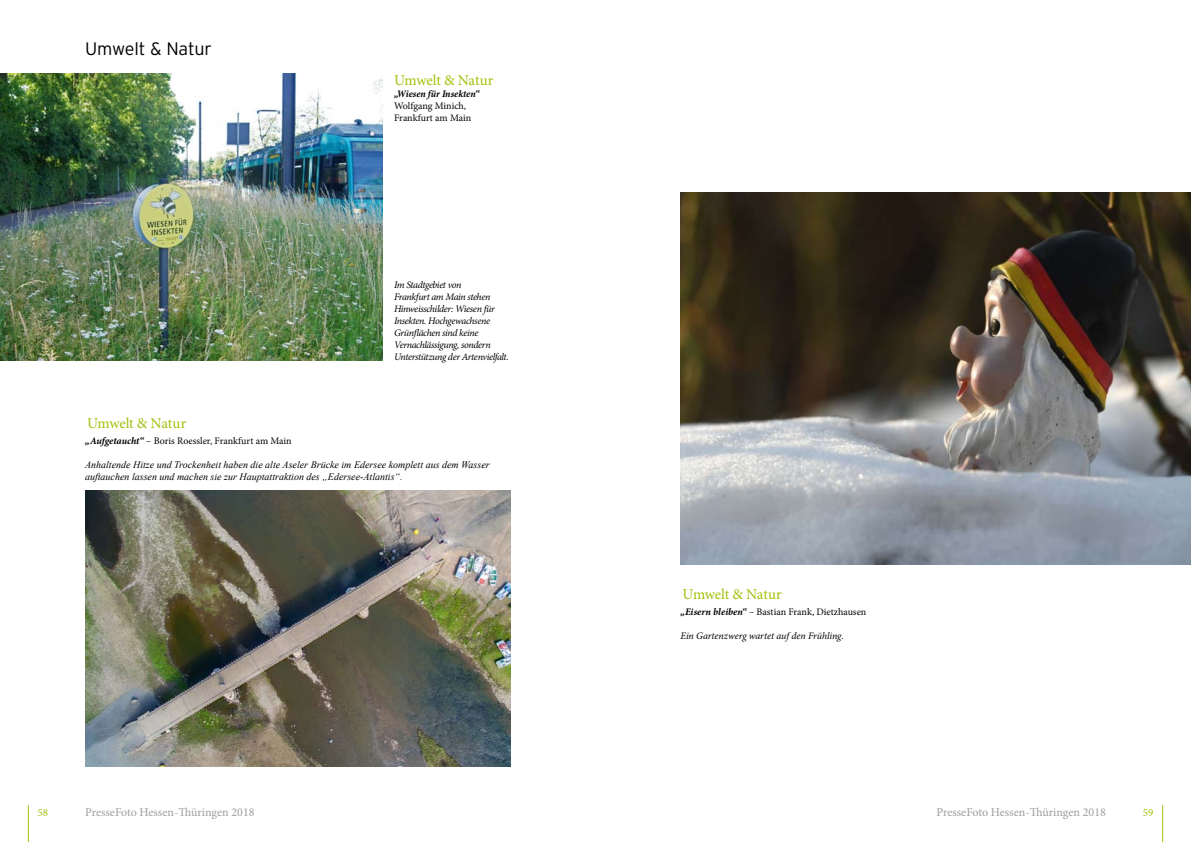
<style>
.page{position:relative;width:1191px;height:842px;background:#fff}
.page>*{position:absolute;margin:0;border:0;box-sizing:border-box;transform-origin:0 0}
.t1{font:300 18px "Interstate";letter-spacing:-.01em;color:#000}
.t2{font:15px "Minion Pro";letter-spacing:-.015em;color:#a6bf0b}
.t3{font:12px "Minion Pro";color:#9c9d9d}
.t4{font:11px "Minion Pro";color:#a6bf0b}
.t5{font:italic 10px/12px "Minion Pro";letter-spacing:-.035em;color:#000}
.t6{font:italic 10px/12px "Times New Roman";color:#000}
.t7{font:10px/12px "Minion Pro";color:#000}
.t8{font:italic 10px "Minion Pro";letter-spacing:-.005em;color:#000}
.t9{font:italic 700 10px "Minion Pro";letter-spacing:.005em;color:#000}
.s1{font-weight:700;font-style:italic}
</style>
<div class="page">
<hr style="left:28px;top:805px;width:1px;height:37px;background:#a6bf0b">
<hr style="left:1162px;top:805px;width:1px;height:37px;background:#a6bf0b">
<img style="left:85px;top:491px;width:425px;height:276px">
<img style="left:0;top:74px;width:383px;height:286px">
<img style="left:680px;top:192px;width:511px;height:372px">
<h1 class="t1" style="left:85px;top:39px;width:128px">Umwelt &amp; Natur</h1>
<h2 class="t2" style="left:394px;top:70px;width:101px">Umwelt &amp; Natur</h2>
<p class="t9" style="left:394px;top:86px;width:87px">„Wiesen für Insekten“</p>
<p class="t7" style="left:394px;top:99px;width:79px">Wolfgang Minich,<br>Frankfurt am Main</p>
<p class="t5" style="left:394px;top:279px;width:116px">Im Stadtgebiet von<br>Frankfurt am Main stehen<br>Hinweisschilder: Wiesen für<br>Insekten. Hochgewachsene<br>Grünflächen sind keine<br>Vernachlässigung, sondern<br>Unterstützung der Artenvielfalt.</p>
<h2 class="t2" style="left:87px;top:413px;width:101px">Umwelt &amp; Natur</h2>
<p class="t7" style="left:85px;top:435px;width:208px"><span class="s1">„Aufgetaucht“</span> – Boris Roessler, Frankfurt am Main</p>
<p class="t6" style="left:85px;top:458px;width:406px">Anhaltende Hitze und Trockenheit haben die alte Aseler Brücke im Edersee komplett aus dem Wasser auftauchen lassen und machen sie zur Hauptattraktion des „Edersee-Atlantis“.</p>
<h2 class="t2" style="left:682px;top:584px;width:101px">Umwelt &amp; Natur</h2>
<p class="t7" style="left:680px;top:606px;width:187px"><span class="s1">„Eisern bleiben“</span> – Bastian Frank, Dietzhausen</p>
<p class="t8" style="left:680px;top:629px;width:165px">Ein Gartenzwerg wartet auf den Frühling.</p>
<p class="t4" style="left:38px;top:805px;width:12px">58</p>
<p class="t3" style="left:85px;top:804px;width:171px">PresseFoto Hessen-Thüringen 2018</p>
<p class="t3" style="left:936px;top:804px;width:171px">PresseFoto Hessen-Thüringen 2018</p>
<p class="t4" style="left:1142px;top:805px;width:12px">59</p>
</div>
